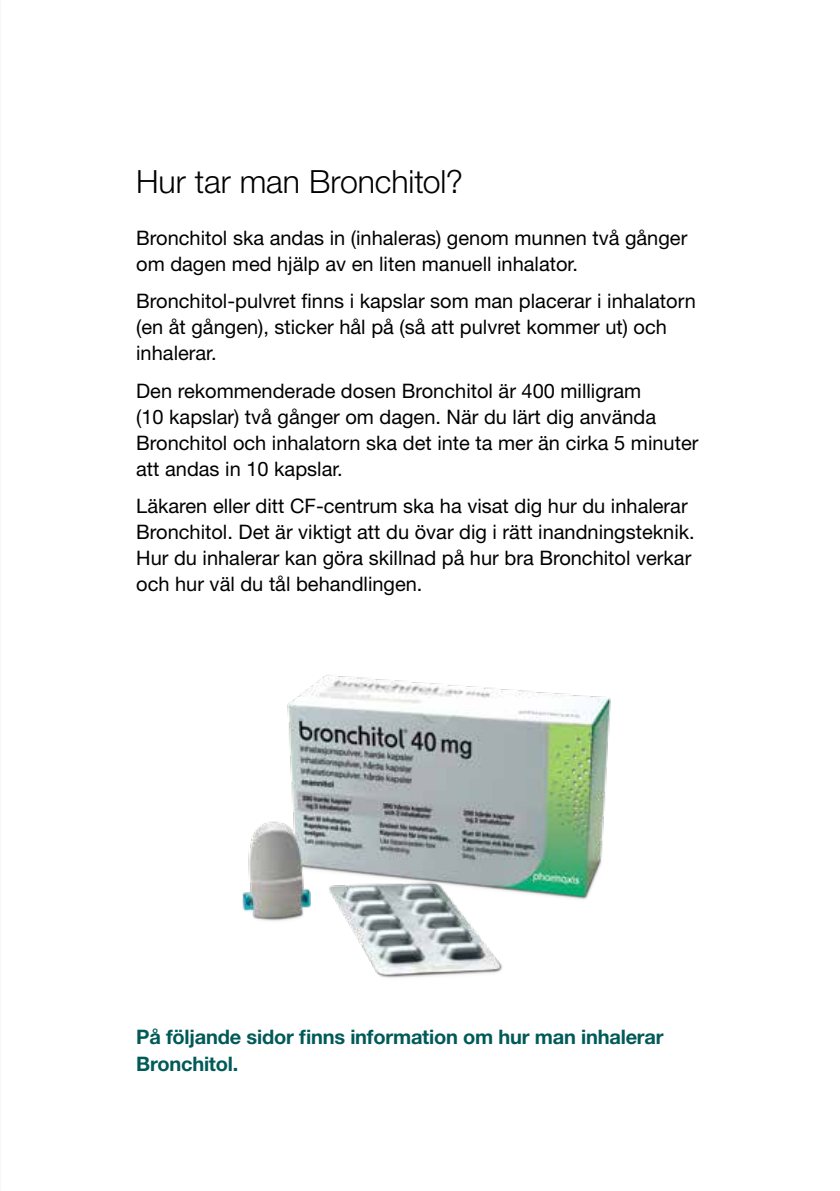
<style>
.page{position:relative;width:840px;height:1191px;background:#fff}
.page>*{position:absolute;margin:0;border:0;box-sizing:border-box;transform-origin:0 0}
.t1{font:300 32px "Helvetica Neue LT Std";letter-spacing:-.005em;color:#000}
.t2{font:20px/26px "Helvetica Neue LT Std";color:#000}
.t3{font:700 20px/27px "Helvetica Neue LT Std";letter-spacing:-.01em;color:#005a58}
</style>
<div class="page">
<img style="left:242px;top:675px;width:369px;height:303px">
<h1 class="t1" style="left:136px;top:162px;width:328px">Hur tar man Bronchitol?</h1>
<p class="t2" style="left:136px;top:225px;width:552px">Bronchitol ska andas in (inhaleras) genom munnen två gånger om dagen med hjälp av en liten manuell inhalator.</p>
<p class="t2" style="left:136px;top:288px;width:560px">Bronchitol-pulvret finns i kapslar som man placerar i inhalatorn (en åt gången), sticker hål på (så att pulvret kommer ut) och inhalerar.</p>
<p class="t2" style="left:136px;top:377px;width:563px">Den rekommenderade dosen Bronchitol är 400 milligram<br>(10 kapslar) två gånger om dagen. När du lärt dig använda Bronchitol och inhalatorn ska det inte ta mer än cirka 5 minuter att andas in 10 kapslar.</p>
<p class="t2" style="left:136px;top:493px;width:559px">Läkaren eller ditt CF-centrum ska ha visat dig hur du inhalerar Bronchitol. Det är viktigt att du övar dig i rätt inandningsteknik.<br>Hur du inhalerar kan göra skillnad på hur bra Bronchitol verkar och hur väl du tål behandlingen.</p>
<p class="t3" style="left:136px;top:1022px;width:528px">På följande sidor finns information om hur man inhalerar<br>Bronchitol.</p>
</div>
